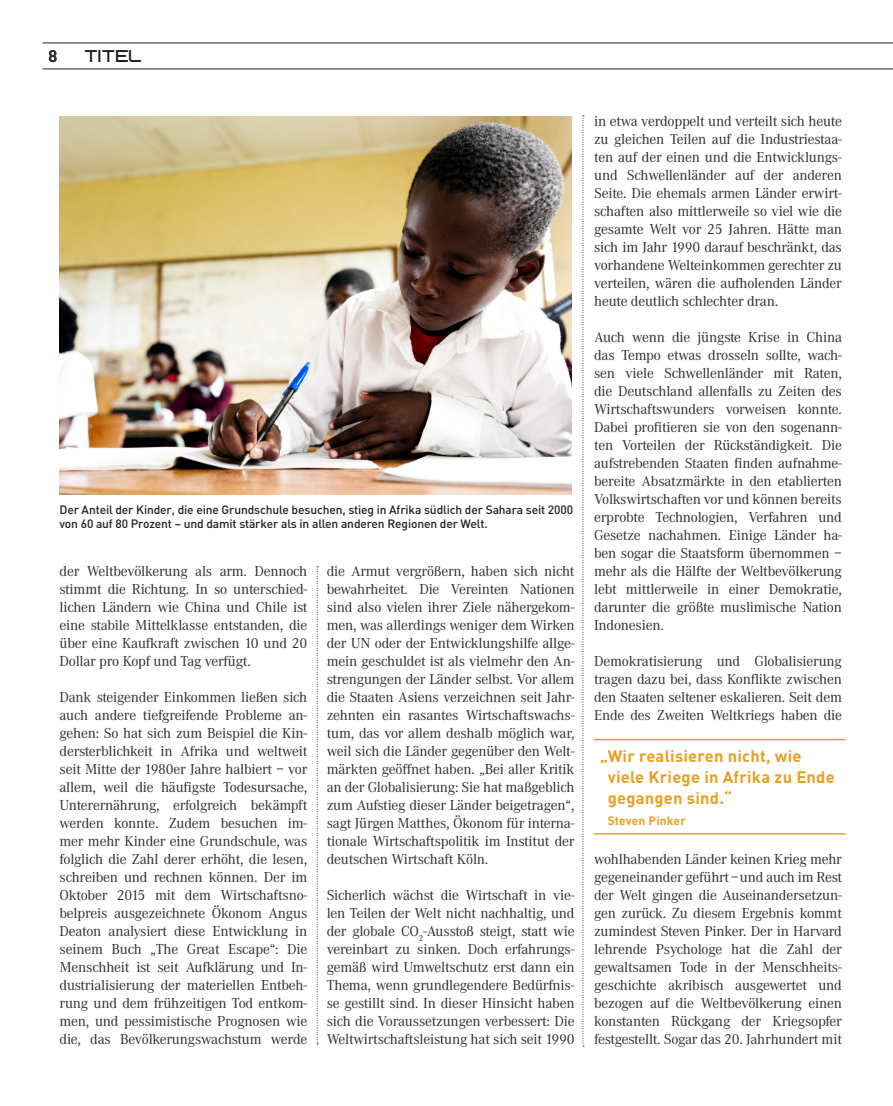
<style>
.page{position:relative;width:893px;height:1106px;background:#fff}
.page>*{position:absolute;margin:0;border:0;box-sizing:border-box;transform-origin:0 0}
.t1{font:18px "Flotsam Smart";color:#231f20}
.t2{font:700 16.5px/21px "DIN";letter-spacing:.015em;color:#e89f21}
.t3{font:500 16.5px "DIN";color:#312f30}
.t4{font:15px/18px "Corporate A";letter-spacing:-.015em;color:#312f30;text-align:justify}
.t5{font:500 12px/13.5px "DIN";letter-spacing:-.01em;color:#231f20}
.t6{font:700 12px "DIN";letter-spacing:.015em;color:#e89f21}
</style>
<div class="page">
<hr style="left:43px;top:69px;width:850px;height:1px;background:#231f20">
<hr style="left:43px;top:43px;width:850px;height:1px;background:#231f20">
<svg style="left:583px;top:115px;width:1px;height:931px"></svg>
<svg style="left:317px;top:566px;width:1px;height:478px"></svg>
<img style="left:60px;top:116px;width:512px;height:379px">
<hr style="left:594px;top:738px;width:251px;height:2px;background:#e89f21">
<hr style="left:594px;top:833px;width:251px;height:1px;background:#e89f21">
<p class="t3" style="left:48px;top:45px;width:10px">8</p>
<p class="t1" style="left:85px;top:50px;width:58px">TITel</p>
<p class="t5" style="left:60px;top:503px;width:515px">Der Anteil der Kinder, die eine Grundschule besuchen, stieg in Afrika südlich der Sahara seit 2000 von 60 auf 80 Prozent – und damit stärker als in allen anderen Regionen der Welt.</p>
<p class="t4" style="left:60px;top:562px;width:249px">der Weltbevölkerung als arm. Dennoch stimmt die Richtung. In so unterschied&shy;lichen Ländern wie China und Chile ist eine stabile Mittelklasse entstanden, die über eine Kaufkraft zwischen 10 und 20<br>Dollar pro Kopf und Tag verfügt.</p>
<p class="t4" style="left:60px;top:688px;width:249px">Dank steigender Einkommen ließen sich auch andere tiefgreifende Probleme an&shy;gehen: So hat sich zum Beispiel die Kin&shy;dersterblichkeit in Afrika und weltweit seit Mitte der 1980er Jahre halbiert – vor allem, weil die häufigste Todesursache, Unterernährung, erfolgreich bekämpft werden konnte. Zudem besuchen im&shy;mer mehr Kinder eine Grundschule, was folglich die Zahl derer erhöht, die lesen, schreiben und rechnen können. Der im Oktober 2015 mit dem Wirtschaftsno&shy;belpreis ausgezeichnete Ökonom Angus Deaton analysiert diese Entwicklung in seinem Buch „The Great Escape“: Die Menschheit ist seit Aufklärung und In&shy;dustrialisierung der materiellen Entbeh&shy;rung und dem frühzeitigen Tod entkom&shy;men, und pessimistische Prognosen wie die, das Bevölkerungswachstum werde</p>
<p class="t4" style="left:327px;top:562px;width:249px">die Armut vergrößern, haben sich nicht bewahrheitet. Die Vereinten Nationen sind also vielen ihrer Ziele nähergekom&shy;men, was allerdings weniger dem Wirken der UN oder der Entwicklungshilfe allge&shy;mein geschuldet ist als vielmehr den An&shy;strengungen der Länder selbst. Vor allem die Staaten Asiens verzeichnen seit Jahr&shy;zehnten ein rasantes Wirtschaftswachs&shy;tum, das vor allem deshalb möglich war, weil sich die Länder gegenüber den Welt&shy;märkten geöffnet haben. „Bei aller Kritik an der Globalisierung: Sie hat maßgeblich zum Aufstieg dieser Länder beigetragen“, sagt Jürgen Matthes, Ökonom für interna&shy;tionale Wirtschaftspolitik im Institut der deutschen Wirtschaft Köln.</p>
<p class="t4" style="left:327px;top:886px;width:249px">Sicherlich wächst die Wirtschaft in vie&shy;len Teilen der Welt nicht nachhaltig, und der globale CO<sub>2</sub>-Ausstoß steigt, statt wie vereinbart zu sinken. Doch erfahrungs&shy;gemäß wird Umweltschutz erst dann ein Thema, wenn grundlegendere Bedürfnis&shy;se gestillt sind. In dieser Hinsicht haben sich die Voraussetzungen verbessert: Die Weltwirtschaftsleistung hat sich seit 1990</p>
<p class="t4" style="left:594px;top:112px;width:249px">in etwa verdoppelt und verteilt sich heute zu gleichen Teilen auf die Industriestaa&shy;ten auf der einen und die Entwicklungs&shy;und Schwellenländer auf der anderen Seite. Die ehemals armen Länder erwirt&shy;schaften also mittlerweile so viel wie die gesamte Welt vor 25 Jahren. Hätte man sich im Jahr 1990 darauf beschränkt, das vorhandene Welteinkommen gerechter zu verteilen, wären die aufholenden Länder heute deutlich schlechter dran.</p>
<p class="t4" style="left:594px;top:328px;width:249px">Auch wenn die jüngste Krise in China das Tempo etwas drosseln sollte, wach&shy;sen viele Schwellenländer mit Raten, die Deutschland allenfalls zu Zeiten des Wirtschaftswunders vorweisen konnte.<br>Dabei profitieren sie von den sogenann&shy;ten Vorteilen der Rückständigkeit. Die aufstrebenden Staaten finden aufnahme&shy;bereite Absatzmärkte in den etablierten Volkswirtschaften vor und können bereits erprobte Technologien, Verfahren und Gesetze nachahmen. Einige Länder ha&shy;ben sogar die Staatsform übernommen – mehr als die Hälfte der Weltbevölkerung lebt mittlerweile in einer Demokratie, darunter die größte muslimische Nation Indonesien.</p>
<p class="t4" style="left:594px;top:652px;width:249px">Demokratisierung und Globalisierung tragen dazu bei, dass Konflikte zwischen den Staaten seltener eskalieren. Seit dem Ende des Zweiten Weltkriegs haben die</p>
<p class="t2" style="left:608px;top:744px;width:229px;text-indent:-7px">„Wir realisieren nicht, wie viele Kriege in Afrika zu Ende gegangen sind.“</p>
<p class="t6" style="left:608px;top:812px;width:80px">Steven Pinker</p>
<p class="t4" style="left:594px;top:850px;width:249px">wohlhabenden Länder keinen Krieg mehr gegeneinander geführt–und auch im Rest der Welt gingen die Auseinandersetzun&shy;gen zurück. Zu diesem Ergebnis kommt zumindest Steven Pinker. Der in Harvard lehrende Psychologe hat die Zahl der gewaltsamen Tode in der Menschheits&shy;geschichte akribisch ausgewertet und bezogen auf die Weltbevölkerung einen konstanten Rückgang der Kriegsopfer festgestellt. Sogar das 20. Jahrhundert mit</p>
</div>
